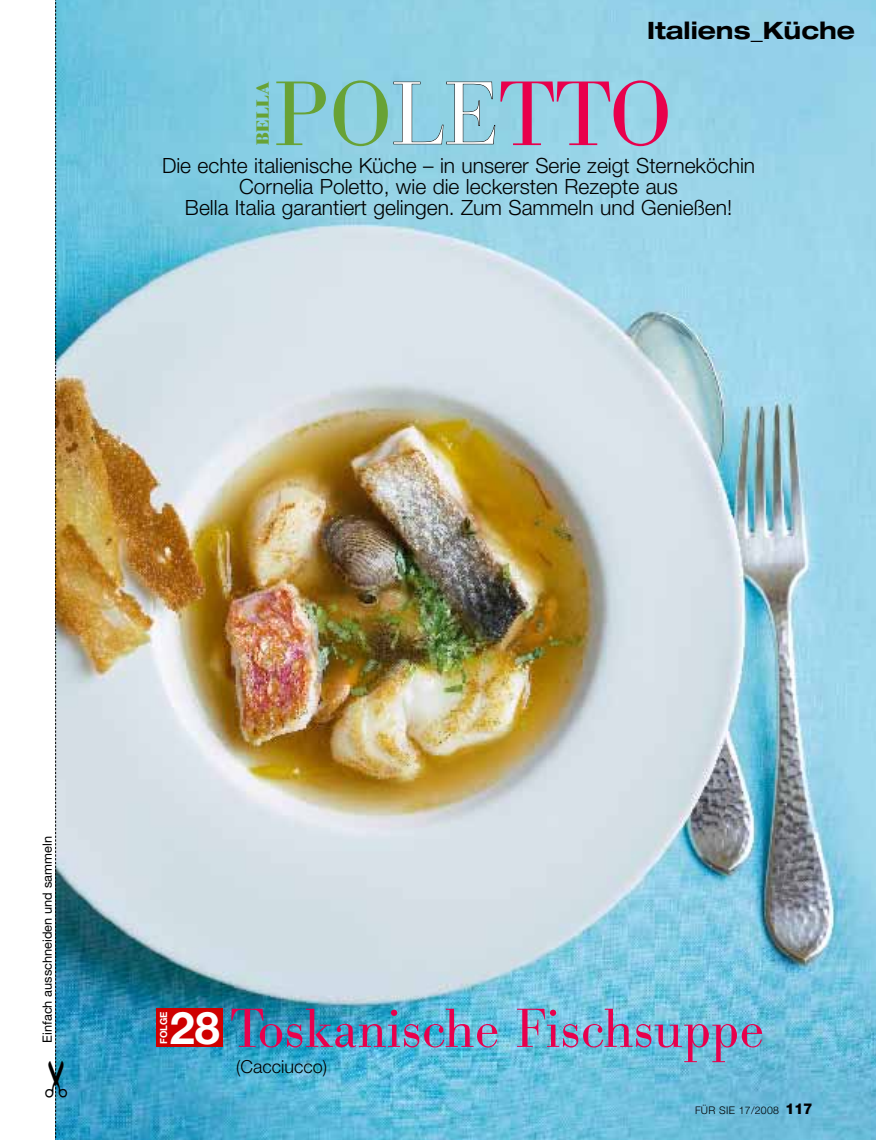
<style>
.page{position:relative;width:876px;height:1140px;background:#fff}
.page>*{position:absolute;margin:0;border:0;box-sizing:border-box;transform-origin:0 0}
.t1{font:300 90px "B Bodoni";color:#e8004c}
.t2{font:300 54px "B Bodoni";color:#e8004c}
.t3{font:700 45px "Helvetica Neue LT";color:#fff}
.t4{font:700 expanded 24px "Helvetica Neue LT";color:#000}
.t5{font:300 21px/21px "Helvetica Neue LT";color:#000;text-align:center}
.t6{font:300 18px "Helvetica Neue LT";color:#000}
.t7{font:700 17.4px "B Bodoni";letter-spacing:.03em;color:#68a235}
.t8{font:12.75px "Helvetica Neue LT";color:#000}
.t9{font:300 10.5px "Helvetica Neue LT";letter-spacing:.03em;color:#000}
.t10{font:700 9.75px "Helvetica Neue LT";color:#fff}
.s1{color:#68a235}
.s2{font-weight:800;font-size:15px}
</style>
<div class="page">
<img style="left:67px;top:0;width:809px;height:1140px">
<img style="left:55px;top:0;width:12px;height:1140px">
<p class="t4" style="left:647px;top:22px;width:209px">Italiens_Küche</p>
<h1 class="t1" style="left:273px;top:80px;width:400px"><span class="s1">PO</span> TTO</h1>
<p class="t7" style="left:253px;top:145px;width:65px;rotate:-90deg">BELLA</p>
<p class="t5" style="left:162px;top:155px;width:595px">Die echte italienische Küche – in unserer Serie zeigt Sterneköchin<br>Cornelia Poletto, wie die leckersten Rezepte aus<br>Bella Italia garantiert gelingen. Zum Sammeln und Genießen!</p>
<p class="t8" style="left:40px;top:1042px;width:208px;rotate:-90deg">Einfach ausschneiden und sammeln</p>
<p class="t10" style="left:158px;top:1044px;width:34px;rotate:-90deg">FOLGE</p>
<h3 class="t3" style="left:170px;top:1001px;width:52px">28</h3>
<h2 class="t2" style="left:230px;top:1008px;width:535px">Toskanische Fischsuppe</h2>
<p class="t6" style="left:236px;top:1057px;width:93px">(Cacciucco)</p>
<p class="t9" style="left:695px;top:1104px;width:119px">FÜR SIE 17/2008 <span class="s2">117</span></p>
</div>
